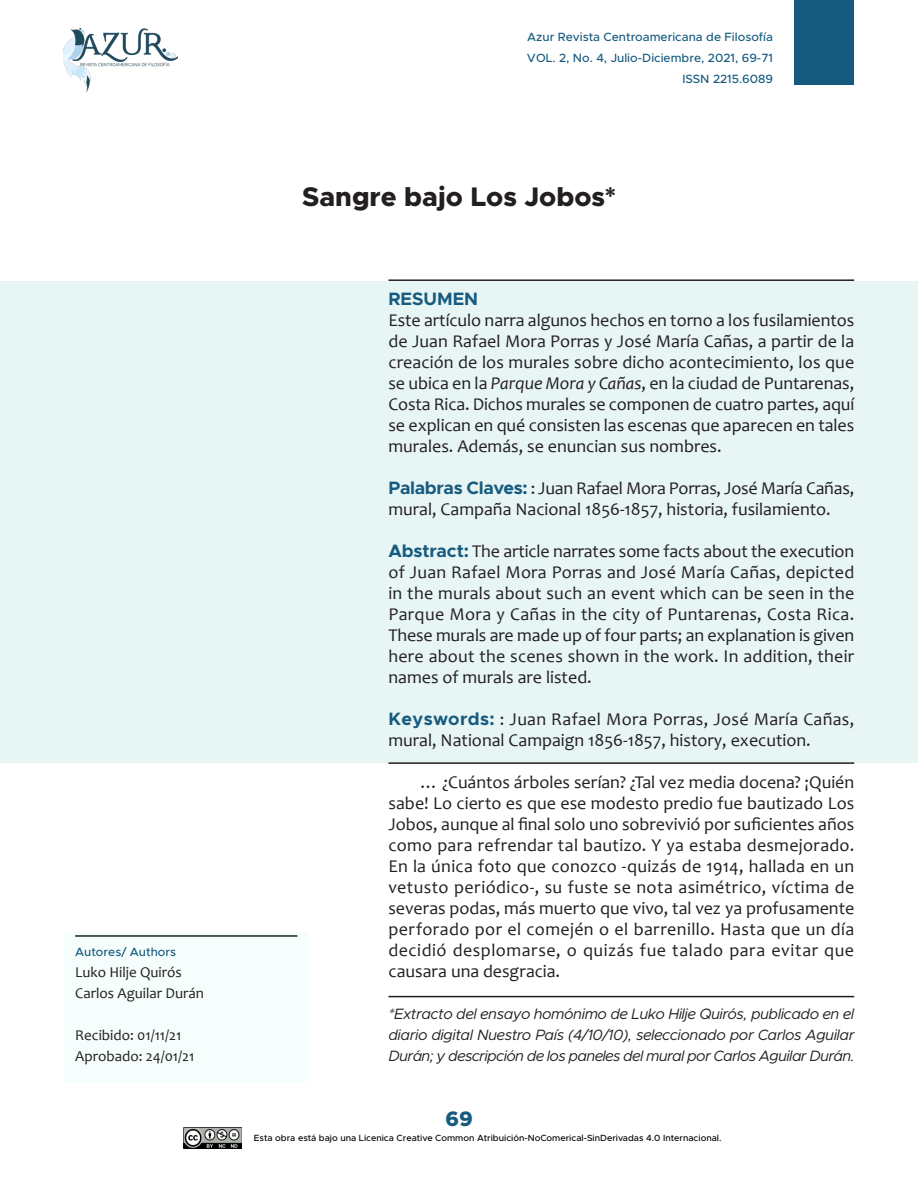
<style>
.page{position:relative;width:918px;height:1188px;background:#fff}
.page>*{position:absolute;margin:0;border:0;box-sizing:border-box;transform-origin:0 0}
.Títulos_de_los_artíc{font:800 27px "Metropolis";color:#231f20}
.t1{font:800 21px "Metropolis";color:#165b7f}
.Texto_resumen_2{font:18px/21px "Candara";color:#231f20;text-align:justify}
.Cuerpo_de_texto_inic{font:18px/21px "Candara";letter-spacing:.03em;color:#231f20;text-align:justify}
.Resumen{font:700 18px "Metropolis";color:#165b7f}
.Notas_y_Referencias{font:italic 15px/21px "Metropolis";letter-spacing:-.045em;color:#231f20;text-align:justify}
.Notas_y_Referencias-2{font:15px/21px "Candara";color:#231f20}
.Info_Revista{font:500 12px "Metropolis";color:#165b7f}
.Notas_y_Referencias-3{font:500 12px "Metropolis";color:#165b7f}
.t2{font:500 9px "Metropolis";color:#000}
.s1{font-style:italic}
.s2{font-family:"Metropolis";font-weight:700;color:#165b7f}
</style>
<div class="page">
<img style="left:184px;top:1128px;width:57px;height:20px">
<div style="left:794px;top:0;width:60px;height:85px;background:#165b7f"></div>
<img style="left:64px;top:29px;width:113px;height:62px">
<div style="left:0;top:281px;width:918px;height:481px;background:#e7f5f4"></div>
<hr style="left:388px;top:279px;width:466px;height:2px;background:#231f20">
<div style="left:65px;top:932px;width:243px;height:150px;background:#f5fdfd"></div>
<hr style="left:75px;top:935px;width:222px;height:2px;background:#231f20">
<hr style="left:388px;top:996px;width:466px;height:1px;background:#231f20">
<hr style="left:388px;top:762px;width:466px;height:2px;background:#231f20">
<p class="Notas_y_Referencias-3" style="left:75px;top:945px;width:103px">Autores/ Authors</p>
<p class="Notas_y_Referencias-2" style="left:75px;top:962px;width:130px">Luko Hilje Quirós<br>Carlos Aguilar Durán</p>
<p class="Notas_y_Referencias-2" style="left:75px;top:1025px;width:121px">Recibido: 01/11/21<br>Aprobado: 24/01/21</p>
<p class="Info_Revista" style="left:527px;top:29px;width:247px">Azur Revista Centroamericana de Filosofía</p>
<p class="Info_Revista" style="left:527px;top:50px;width:248px">VOL. 2, No. 4, Julio-Diciembre, 2021, 69-71</p>
<p class="Info_Revista" style="left:682px;top:71px;width:92px">ISSN 2215.6089</p>
<p class="Títulos_de_los_artíc" style="left:302px;top:180px;width:315px">Sangre bajo Los Jobos*</p>
<p class="Resumen" style="left:388px;top:288px;width:91px">RESUMEN</p>
<p class="Texto_resumen_2" style="left:388px;top:310px;width:467px">Este artículo narra algunos hechos en torno a los fusilamientos de Juan Rafael Mora Porras y José María Cañas, a partir de la creación de los murales sobre dicho acontecimiento, los que se ubica en la <span class="s1">Parque Mora y Cañas</span>, en la ciudad de Puntarenas, Costa Rica. Dichos murales se componen de cuatro partes, aquí se explican en qué consisten las escenas que aparecen en tales murales. Además, se enuncian sus nombres.</p>
<p class="Texto_resumen_2" style="left:388px;top:478px;width:467px"><span class="s2">Palabras Claves:</span> : Juan Rafael Mora Porras, José María Cañas, mural, Campaña Nacional 1856-1857, historia, fusilamiento.</p>
<p class="Texto_resumen_2" style="left:388px;top:541px;width:467px"><span class="s2">Abstract:</span> The article narrates some facts about the execution of Juan Rafael Mora Porras and José María Cañas, depicted in the murals about such an event which can be seen in the Parque Mora y Cañas in the city of Puntarenas, Costa Rica.<br>These murals are made up of four parts; an explanation is given here about the scenes shown in the work. In addition, their names of murals are listed.</p>
<p class="Texto_resumen_2" style="left:388px;top:709px;width:467px"><span class="s2">Keyswords:</span> : Juan Rafael Mora Porras, José María Cañas, mural, National Campaign 1856-1857, history, execution.</p>
<p class="Cuerpo_de_texto_inic" style="left:388px;top:772px;width:467px;text-indent:32px">… ¿Cuántos árboles serían? ¿Tal vez media docena? ¡Quién sabe! Lo cierto es que ese modesto predio fue bautizado Los Jobos, aunque al final solo uno sobrevivió por suficientes años como para refrendar tal bautizo. Y ya estaba desmejorado.<br>En la única foto que conozco -quizás de 1914, hallada en un vetusto periódico-, su fuste se nota asimétrico, víctima de severas podas, más muerto que vivo, tal vez ya profusamente perforado por el comején o el barrenillo. Hasta que un día decidió desplomarse, o quizás fue talado para evitar que causara una desgracia.</p>
<p class="Notas_y_Referencias" style="left:388px;top:1003px;width:468px">*Extracto del ensayo homónimo de Luko Hilje Quirós, publicado en el diario digital Nuestro País (4/10/10), seleccionado por Carlos Aguilar Durán; y descripción de los paneles del mural por Carlos Aguilar Durán.</p>
<p class="t1" style="left:445px;top:1105px;width:29px">69</p>
<p class="t2" style="left:254px;top:1132px;width:469px">Esta obra está bajo una Licenica Creative Common Atribuición-NoComerical-SinDerivadas 4.0 Internacional.</p>
</div>
